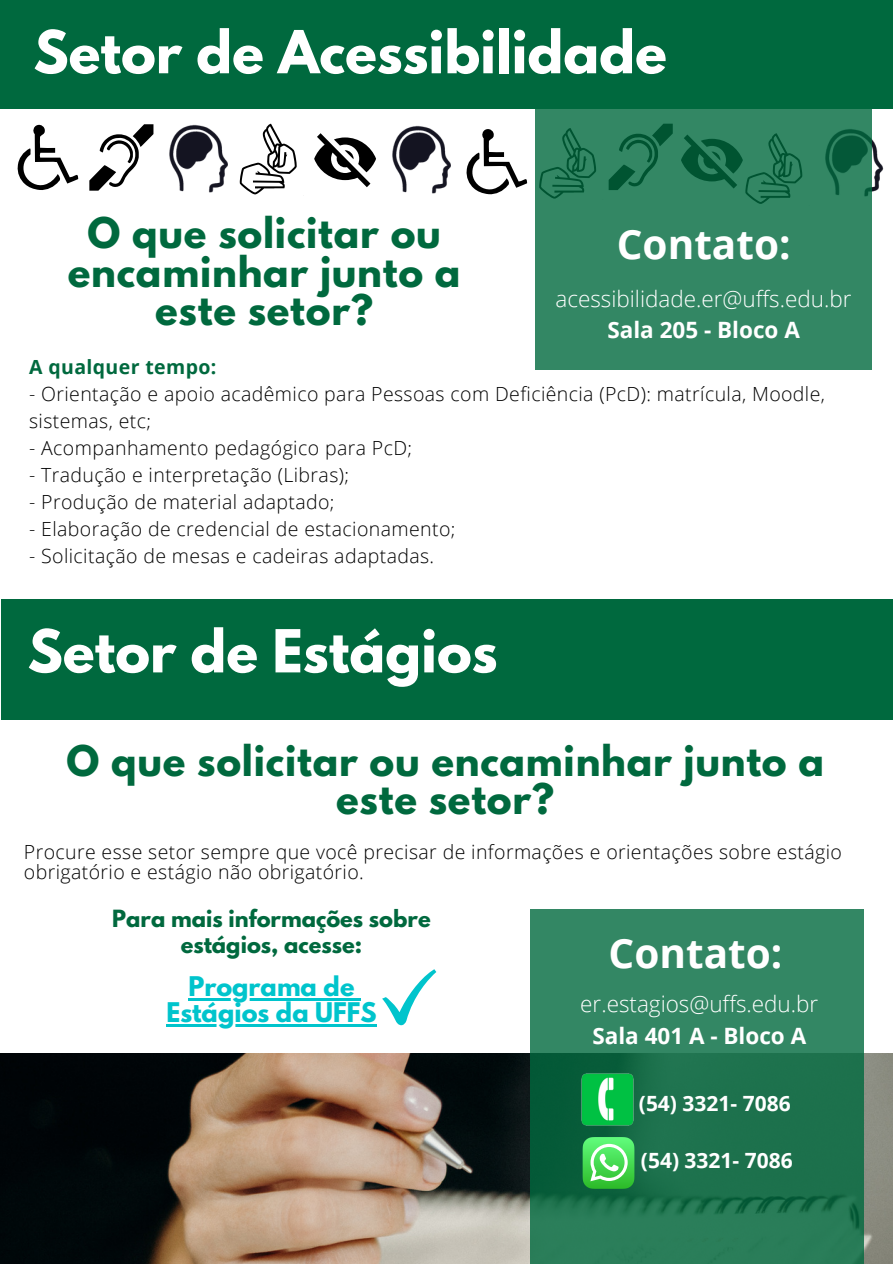
<style>
.page{position:relative;width:893px;height:1264px;background:#fff}
.page>*{position:absolute;margin:0;border:0;box-sizing:border-box;transform-origin:0 0}
.t1{font:700 52.5px "League Spartan";color:#fff}
.t2{font:700 40.5px "Open Sans";color:#fff}
.t3{font:700 37.5px/38.2px "League Spartan";letter-spacing:.02em;color:#00693e;text-align:center}
.t4{font:700 24px/25.8px "League Spartan";color:#00c4cc;text-align:center}
.t5{font:300 22.5px "Open Sans";color:#fff}
.t6{font:700 22.5px "Open Sans";color:#fff}
.t7{font:700 21px/25.8px "League Spartan";color:#00693e;text-align:center}
.t8{font:700 21px "Open Sans";color:#fff}
.t9{font:300 19.5px/27px "Open Sans";letter-spacing:.02em;color:#000}
.t10{font:700 19.5px "Open Sans";letter-spacing:.02em;color:#00693e}
</style>
<div class="page">
<div style="left:1px;top:599px;width:891px;height:120px;background:#00693e"></div>
<img style="left:0;top:1053px;width:892px;height:210px">
<svg style="left:530px;top:909px;width:333px;height:354px;background:#267a56"></svg>
<svg style="left:382px;top:969px;width:54px;height:56px"></svg>
<svg style="left:239px;top:124px;width:58px;height:71px"></svg>
<svg style="left:314px;top:133px;width:62px;height:54px"></svg>
<svg style="left:89px;top:124px;width:64px;height:67px"></svg>
<img style="left:169px;top:124px;width:58px;height:69px">
<svg style="left:17px;top:124px;width:61px;height:66px"></svg>
<img style="left:392px;top:125px;width:58px;height:69px">
<svg style="left:466px;top:129px;width:61px;height:65px"></svg>
<img style="left:871px;top:128px;width:12px;height:74px">
<div style="left:0;top:0;width:892px;height:109px;background:#00693e"></div>
<div style="left:535px;top:109px;width:336px;height:260px;background:#338764"></div>
<svg style="left:582px;top:1136px;width:52px;height:52px;background:#63da70"></svg>
<img style="left:580px;top:1072px;width:54px;height:54px">
<hr style="left:188px;top:998px;width:166px;height:2px;background:#00c4cc">
<svg style="left:354px;top:998px;width:7px;height:2px"></svg>
<hr style="left:166px;top:1024px;width:210px;height:2px;background:#00c4cc">
<h1 class="t1" style="left:33px;top:26px;width:635px">Setor de Acessibilidade</h1>
<h3 class="t3" style="left:68px;top:219px;width:394px">O que solicitar ou encaminhar junto a este setor?</h3>
<h2 class="t2" style="left:616px;top:216px;width:175px">Contato:</h2>
<p class="t5" style="left:555px;top:283px;width:297px">acessibilidade.er@uffs.edu.br</p>
<p class="t6" style="left:607px;top:314px;width:194px">Sala 205 - Bloco A</p>
<p class="t10" style="left:29px;top:353px;width:189px">A qualquer tempo:</p>
<p class="t9" style="left:29px;top:379px;width:797px">- Orientação e apoio acadêmico para Pessoas com Deficiência (PcD): matrícula, Moodle, sistemas, etc;</p>
<p class="t9" style="left:29px;top:433px;width:384px">- Acompanhamento pedagógico para PcD;</p>
<p class="t9" style="left:29px;top:460px;width:321px">- Tradução e interpretação (Libras);</p>
<p class="t9" style="left:29px;top:487px;width:307px">- Produção de material adaptado;</p>
<p class="t9" style="left:29px;top:514px;width:428px">- Elaboração de credencial de estacionamento;</p>
<p class="t9" style="left:29px;top:541px;width:406px">- Solicitação de mesas e cadeiras adaptadas.</p>
<h1 class="t1" style="left:28px;top:625px;width:471px">Setor de Estágios</h1>
<h3 class="t3" style="left:66px;top:746px;width:759px">O que solicitar ou encaminhar junto a este setor?</h3>
<p class="t9" style="left:24px;top:841px;width:819px;line-height:20.2px">Procure esse setor sempre que você precisar de informações e orientações sobre estágio obrigatório e estágio não obrigatório.</p>
<p class="t7" style="left:112px;top:908px;width:320px">Para mais informações sobre estágios, acesse:</p>
<p class="t4" style="left:166px;top:976px;width:211px">Programa de<br>Estágios da UFFS</p>
<h2 class="t2" style="left:608px;top:924px;width:175px">Contato:</h2>
<p class="t5" style="left:580px;top:988px;width:239px">er.estagios@uffs.edu.br</p>
<p class="t6" style="left:592px;top:1019px;width:215px">Sala 401 A - Bloco A</p>
<p class="t8" style="left:638px;top:1088px;width:153px">(54) 3321- 7086</p>
<p class="t8" style="left:641px;top:1145px;width:153px">(54) 3321- 7086</p>
</div>
